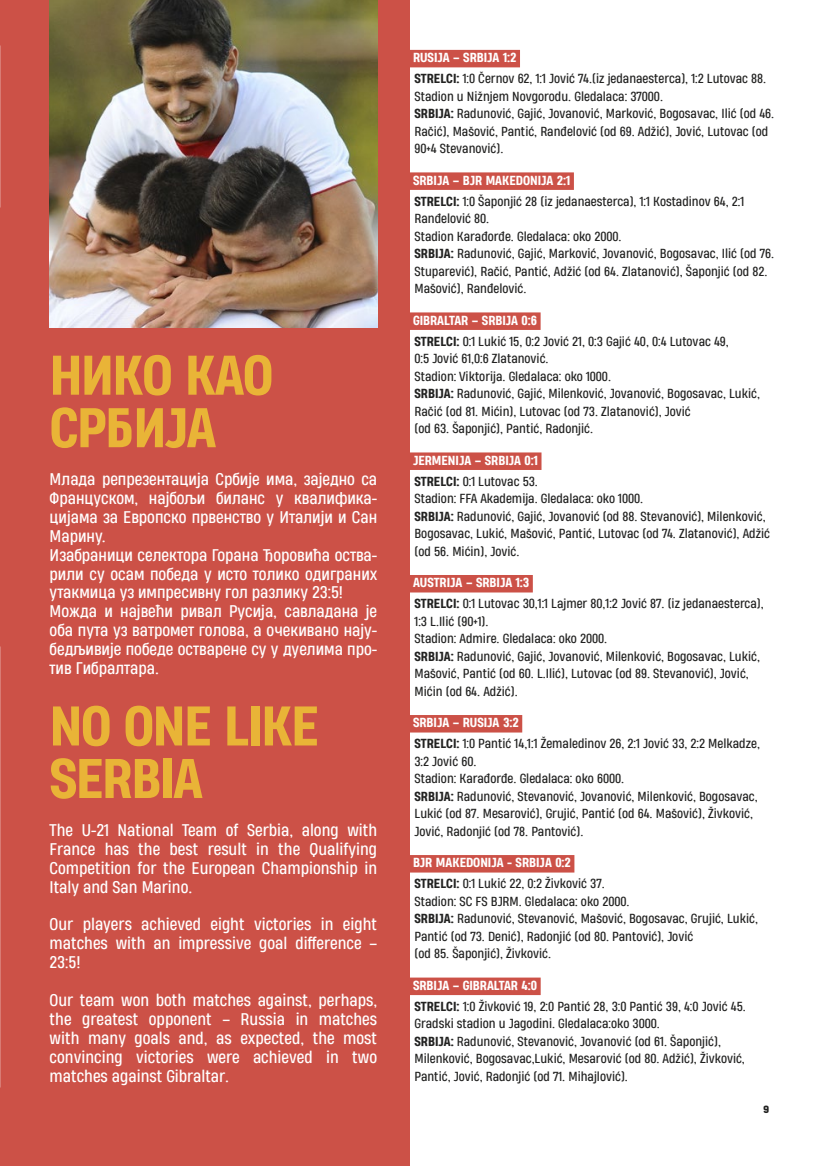
<style>
.page{position:relative;width:819px;height:1166px;background:#fff}
.page>*{position:absolute;margin:0;border:0;box-sizing:border-box;transform-origin:0 0}
.t1{font:500 52.5px/52.5px "Heading Pro";letter-spacing:-.025em;color:#e9b437}
.t2{font:500 15.75px/18.9px "Heading Pro";color:#fff;text-align:justify}
.t3{font:500 12.25px/17.5px "Heading Pro";color:#222221}
.t4{font:500 12.25px/21px "Heading Pro";color:#fff}
.t5{font:900 10.5px "Normative Pro";color:#222221}
.s1{color:#fff}
.s2{font-style:inherit}
.s3{color:#222221}
</style>
<div class="page">
<div style="left:0;top:0;width:409px;height:1166px;background:#cc5147"></div>
<img style="left:0;top:45px;width:1px;height:162px">
<img style="left:0;top:646px;width:1px;height:441px">
<svg style="left:0;top:646px;width:1px;height:19px"></svg>
<div style="left:409px;top:50px;width:111px;height:17px;background:#cc5147"></div>
<div style="left:409px;top:172px;width:165px;height:18px;background:#cc5147"></div>
<div style="left:409px;top:312px;width:131px;height:18px;background:#cc5147"></div>
<div style="left:409px;top:452px;width:132px;height:18px;background:#cc5147"></div>
<div style="left:409px;top:575px;width:124px;height:17px;background:#cc5147"></div>
<div style="left:409px;top:715px;width:113px;height:17px;background:#cc5147"></div>
<div style="left:409px;top:855px;width:165px;height:17px;background:#cc5147"></div>
<div style="left:409px;top:977px;width:131px;height:18px;background:#cc5147"></div>
<img style="left:50px;top:0;width:327px;height:327px">
<h1 class="t1" style="left:50px;top:350px;width:225px">НИКО КАО<br>СРБИЈА</h1>
<p class="t2" style="left:50px;top:470px;width:329px;text-align:left">Млада репрезентација Србије има, заједно са Француском, најбољи биланс у квалифика&shy;цијама за Европско првенство у Италији и Сан Марину.<br>Изабраници селектора Горана Ђоровића оства&shy;рили су осам победа у исто толико одиграних утакмица уз импресивну гол разлику 23:5!<br>Можда и највећи ривал Русија, савладана је оба пута уз ватромет голова, а очекивано нају&shy;бедљивије победе остварене су у дуелима про&shy;тив Гибралтара.</p>
<h1 class="t1" style="left:50px;top:701px;width:270px">NO ONE LIKE<br>SERBIA</h1>
<p class="t2" style="left:50px;top:821px;width:329px">The U-21 National Team of Serbia, along with France has the best result in the Qualifying Competition for the European Championship in Italy and San Marino.</p>
<p class="t2" style="left:50px;top:915px;width:329px">Our players achieved eight victories in eight matches with an impressive goal difference – 23:5!</p>
<p class="t2" style="left:50px;top:991px;width:329px">Our team won both matches against, perhaps, the greatest opponent – Russia in matches with many goals and, as expected, the most convincing victories were achieved in two matches against Gibraltar.</p>
<p class="t3" style="left:413px;top:47px;width:355px;line-height:21px"><span class="s1">RUSIJA – SRBIJA 1:2<br></span><span class="s2">STRELCI:</span> 1:0 Černov 62, 1:1 Jović 74.(iz jedanaesterca), 1:2 Lutovac 88.</p>
<p class="t3" style="left:414px;top:88px;width:361px">Stadion u Nižnjem Novgorodu. Gledalaca: 37000.<br><span class="s2">SRBIJA:</span> Radunović, Gajić, Jovanović, Marković, Bogosavac, Ilić (od 46.<br>Račić), Mašović, Pantić, Ranđelović (od 69. Adžić), Jović, Lutovac (od 90+4 Stevanović).</p>
<p class="t3" style="left:413px;top:170px;width:333px;line-height:21px"><span class="s1">SRBIJA – BJR MAKEDONIJA 2:1<br></span><span class="s2">STRELCI:</span> 1:0 Šaponjić 28 (iz jedanaesterca), 1:1 Kostadinov 64, 2:1</p>
<p class="t3" style="left:414px;top:210px;width:361px">Ranđelović 80.<br>Stadion Karađorđe. Gledalaca: oko 2000.<br><span class="s2">SRBIJA:</span> Radunović, Gajić, Marković, Jovanović, Bogosavac, Ilić (od 76.<br>Stuparević), Račić, Pantić, Adžić (od 64. Zlatanović), Šaponjić (od 82.<br>Mašović), Ranđelović.</p>
<p class="t3" style="left:413px;top:310px;width:317px;line-height:21px"><span class="s1">GIBRALTAR – SRBIJA 0:6<br></span><span class="s2">STRELCI:</span> 0:1 Lukić 15, 0:2 Jović 21, 0:3 Gajić 40, 0:4 Lutovac 49,</p>
<p class="t3" style="left:414px;top:350px;width:347px">0:5 Jović 61,0:6 Zlatanović.<br>Stadion: Viktorija. Gledalaca: oko 1000.<br><span class="s2">SRBIJA:</span> Radunović, Gajić, Milenković, Jovanović, Bogosavac, Lukić, Račić (od 81. Mićin), Lutovac (od 73. Zlatanović), Jović<br>(od 63. Šaponjić), Pantić, Radonjić.</p>
<p class="t4" style="left:413px;top:450px;width:126px">JERMENIJA – SRBIJA 0:1<br><span class="s3">STRELCI:</span> <span class="s3">0:1 Lutovac 53.</span></p>
<p class="t3" style="left:414px;top:490px;width:357px">Stadion: FFA Akademija. Gledalaca: oko 1000.<br><span class="s2">SRBIJA:</span> Radunović, Gajić, Jovanović (od 88. Stevanović), Milenković, Bogosavac, Lukić, Mašović, Pantić, Lutovac (od 74. Zlatanović), Adžić (od 56. Mićin), Jović.</p>
<p class="t3" style="left:413px;top:572px;width:352px;line-height:21px"><span class="s1">AUSTRIJA – SRBIJA 1:3<br></span><span class="s2">STRELCI:</span> 0:1 Lutovac 30,1:1 Lajmer 80,1:2 Jović 87. (iz jedanaesterca),</p>
<p class="t3" style="left:414px;top:613px;width:347px">1:3 L.Ilić (90+1).<br>Stadion: Admire. Gledalaca: oko 2000.<br><span class="s2">SRBIJA:</span> Radunović, Gajić, Jovanović, Milenković, Bogosavac, Lukić, Mašović, Pantić (od 60. L.Ilić), Lutovac (od 89. Stevanović), Jović, Mićin (od 64. Adžić).</p>
<p class="t3" style="left:413px;top:713px;width:348px;line-height:21px"><span class="s1">SRBIJA – RUSIJA 3:2<br></span><span class="s2">STRELCI:</span> 1:0 Pantić 14,1:1 Žemaledinov 26, 2:1 Jović 33, 2:2 Melkadze,</p>
<p class="t3" style="left:414px;top:753px;width:345px">3:2 Jović 60.<br>Stadion: Karađorđe. Gledalaca: oko 6000.<br><span class="s2">SRBIJA:</span> Radunović, Stevanović, Jovanović, Milenković, Bogosavac, Lukić (od 87. Mesarović), Grujić, Pantić (od 64. Mašović), Živković, Jović, Radonjić (od 78. Pantović).</p>
<p class="t3" style="left:413px;top:853px;width:193px;line-height:21px"><span class="s1">BJR MAKEDONIJA - SRBIJA 0:2<br></span><span class="s2">STRELCI:</span> 0:1 Lukić 22, 0:2 Živković 37.</p>
<p class="t3" style="left:414px;top:893px;width:345px">Stadion: SC FS BJRM. Gledalaca: oko 2000.<br><span class="s2">SRBIJA:</span> Radunović, Stevanović, Mašović, Bogosavac, Grujić, Lukić, Pantić (od 73. Denić), Radonjić (od 80. Pantović), Jović<br>(od 85. Šaponjić), Živković.</p>
<p class="t3" style="left:413px;top:975px;width:334px;line-height:21px"><span class="s1">SRBIJA – GIBRALTAR 4:0<br></span><span class="s2">STRELCI:</span> 1:0 Živković 19, 2:0 Pantić 28, 3:0 Pantić 39, 4:0 Jović 45.</p>
<p class="t3" style="left:414px;top:1015px;width:332px">Gradski stadion u Jagodini. Gledalaca:oko 3000.<br><span class="s2">SRBIJA:</span> Radunović, Stevanović, Jovanović (od 61. Šaponjić), Milenković, Bogosavac,Lukić, Mesarović (od 80. Adžić), Živković, Pantić, Jović, Radonjić (od 71. Mihajlović).</p>
<p class="t5" style="left:763px;top:1103px;width:8px">9</p>
</div>
